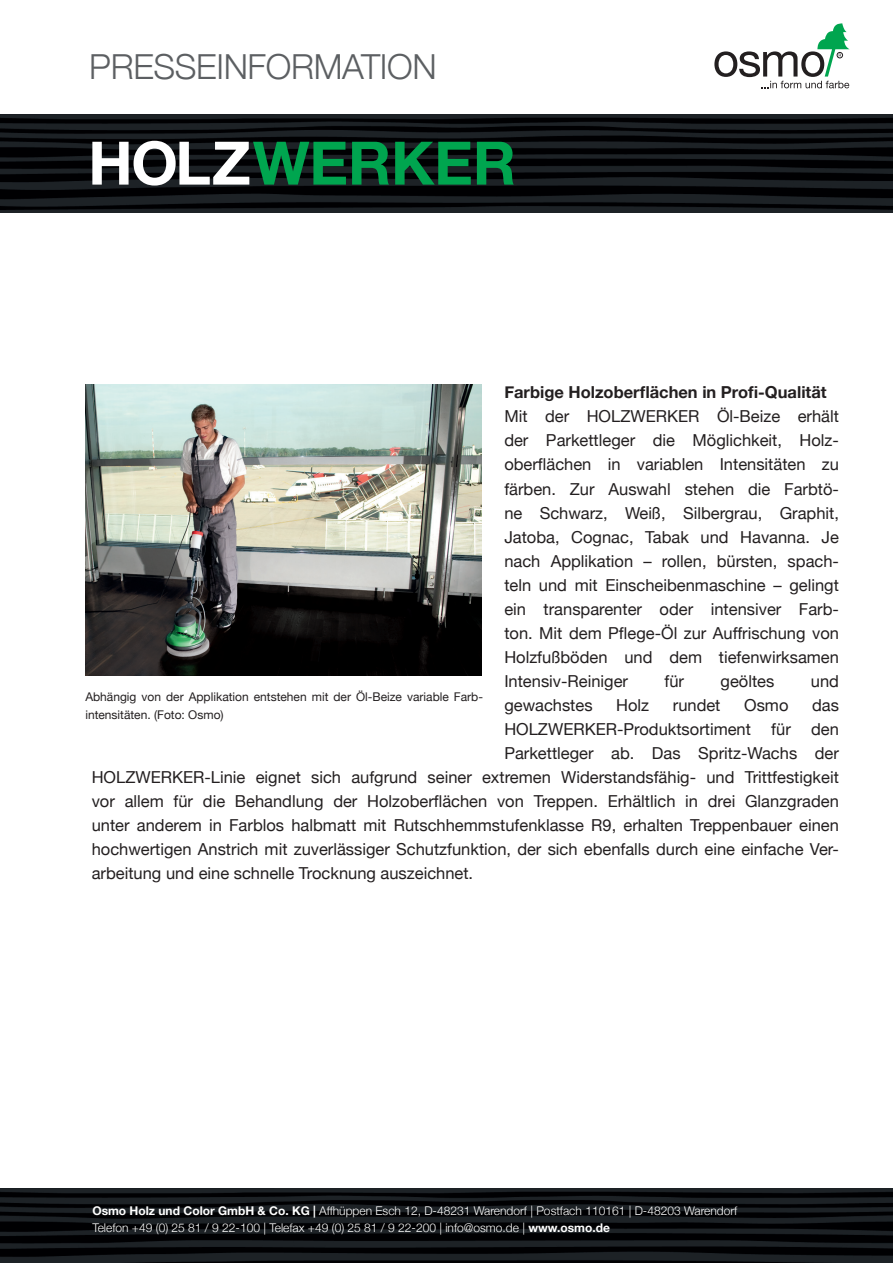
<style>
.page{position:relative;width:893px;height:1263px;background:#fff}
.page>*{position:absolute;margin:0;border:0;box-sizing:border-box;transform-origin:0 0}
.t1{font:700 60px "Helvetica Neue";letter-spacing:-.005em;color:#00a54f}
.t2{font:300 34.5px "Helvetica Neue";letter-spacing:-.01em;color:#5c5f62}
.t3{font:16.5px/24px "Helvetica Neue";color:#231f20;text-align:justify}
.t4{font:700 16.5px "Helvetica Neue";color:#231f20}
.t5{font:300 12px/16.4px "Helvetica Neue";color:#fff}
.t6{font:12px/18px "Helvetica Neue";color:#231f20}
.s1{color:#fff}
.s2{font-weight:700}
</style>
<div class="page">
<img style="left:0;top:1188px;width:893px;height:75px">
<svg style="left:714px;top:23px;width:136px;height:65px"></svg>
<img style="left:0;top:114px;width:893px;height:98px">
<img style="left:85px;top:384px;width:397px;height:292px">
<h2 class="t2" style="left:89px;top:46px;width:349px">PRESSEINFORMATION</h2>
<h1 class="t1" style="left:88px;top:126px;width:429px"><span class="s1">HOLZ</span>WERKER</h1>
<p class="t4" style="left:504px;top:382px;width:324px">Farbige Holzoberflächen in Profi-Qualität</p>
<p class="t3" style="left:504px;top:404px;width:336px">Mit der HOLZWERKER Öl-Beize erhält der Parkettleger die Möglichkeit, Holz&shy;oberflächen in variablen Intensitäten zu färben. Zur Auswahl stehen die Farbtö&shy;ne Schwarz, Weiß, Silbergrau, Graphit, Jatoba, Cognac, Tabak und Havanna. Je nach Applikation – rollen, bürsten, spach&shy;teln und mit Einscheibenmaschine – gelingt ein transparenter oder intensiver Farb&shy;ton. Mit dem Pflege-Öl zur Auffrischung von Holzfußböden und dem tiefenwirksamen Intensiv-Reiniger</p>
<p class="t3" style="left:665px;top:668px;width:21px">für</p>
<p class="t3" style="left:721px;top:668px;width:55px">geöltes</p>
<p class="t3" style="left:811px;top:668px;width:30px">und</p>
<p class="t6" style="left:85px;top:687px;width:399px">Abhängig von der Applikation entstehen mit der Öl-Beize variable Farb&shy;intensitäten. (Foto: Osmo)</p>
<p class="t3" style="left:504px;top:692px;width:90px">gewachstes</p>
<p class="t3" style="left:616px;top:692px;width:34px">Holz</p>
<p class="t3" style="left:673px;top:692px;width:49px">rundet</p>
<p class="t3" style="left:744px;top:692px;width:46px">Osmo</p>
<p class="t3" style="left:812px;top:692px;width:28px">das</p>
<p class="t3" style="left:504px;top:716px;width:336px">HOLZWERKER-Produktsortiment für den</p>
<p class="t3" style="left:504px;top:740px;width:336px">Parkettleger ab. Das Spritz-Wachs der</p>
<p class="t3" style="left:92px;top:764px;width:749px">HOLZWERKER-Linie eignet sich aufgrund seiner extremen Widerstandsfähig- und Trittfestigkeit</p>
<p class="t3" style="left:92px;top:788px;width:749px">vor allem für die Behandlung der Holzoberflächen von Treppen. Erhältlich in drei Glanzgraden</p>
<p class="t3" style="left:92px;top:812px;width:749px">unter anderem in Farblos halbmatt mit Rutschhemmstufenklasse R9, erhalten Treppenbauer einen</p>
<p class="t3" style="left:92px;top:836px;width:749px">hochwertigen Anstrich mit zuverlässiger Schutzfunktion, der sich ebenfalls durch eine einfache Ver-</p>
<p class="t3" style="left:92px;top:860px;width:383px">arbeitung und eine schnelle Trocknung auszeichnet.</p>
<p class="t5" style="left:92px;top:1203px;width:647px"><span class="s2">Osmo Holz und Color GmbH &amp; Co. KG |</span> Affhüppen Esch 12, D-48231 Warendorf | Postfach 110161 | D-48203 Warendorf<br>Telefon +49 (0) 25 81 / 9 22-100 | Telefax +49 (0) 25 81 / 9 22-200 | info@osmo.de | <span class="s2">www.osmo.de</span></p>
</div>
